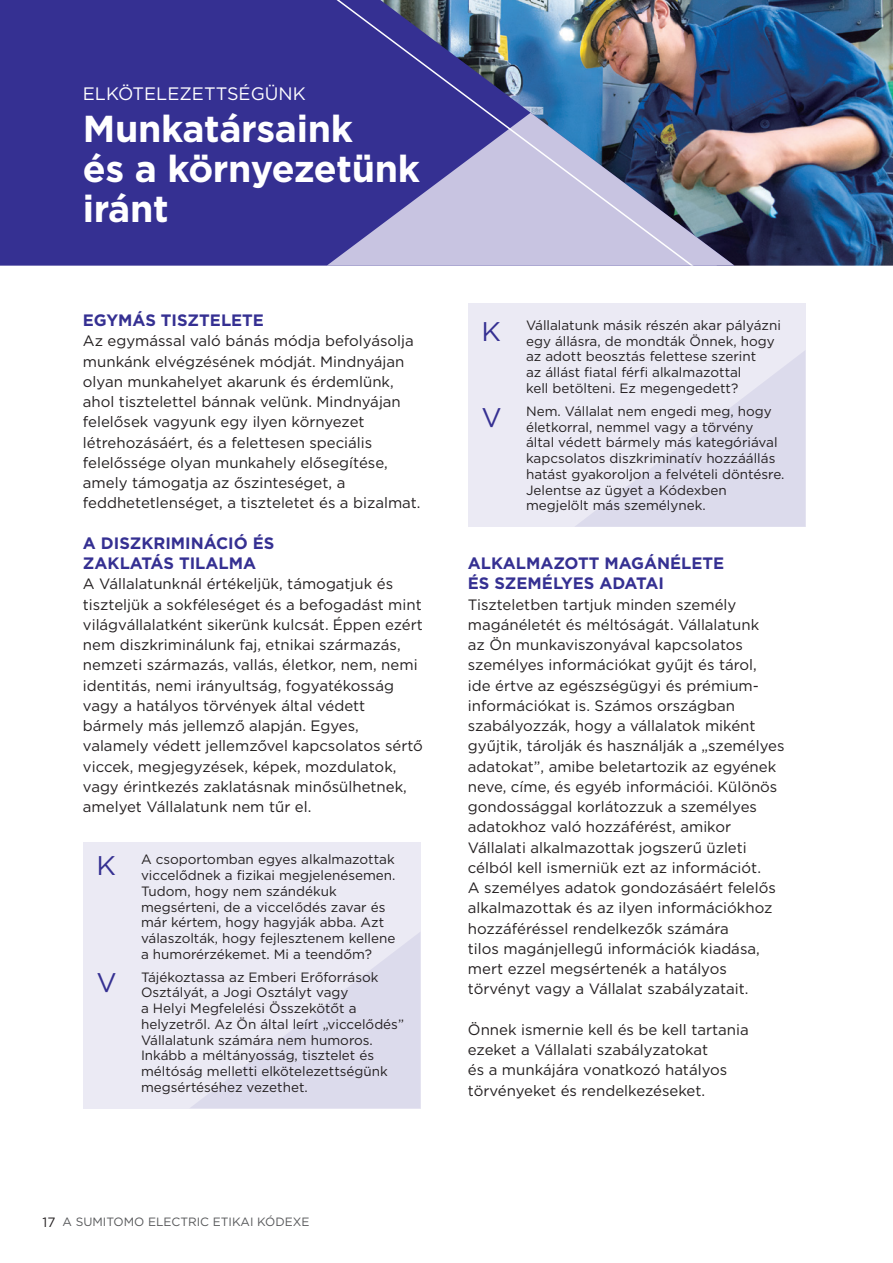
<style>
.page{position:relative;width:893px;height:1263px;background:#fff}
.page>*{position:absolute;margin:0;border:0;box-sizing:border-box;transform-origin:0 0}
.t1{font:700 37.5px/39.8px "Gotham";letter-spacing:-.01em;color:#fff}
.t2{font:18px "Gotham";color:#fff}
.BLUE_HEADS{font:700 16.5px/20.2px "Gotham";color:#353092}
.BODY{font:15px/20.2px "Gotham";color:#231f20}
.t3{font:13.5px/15.8px "Gotham";color:#231f20}
.t4{font:12px "Gotham";color:#57585a}
.s1{font-size:27px;color:#353092}
.s2{font-size:13.5px;color:#231f20}
</style>
<div class="page">
<img style="left:735px;top:0;width:158px;height:266px">
<img style="left:0;top:0;width:735px;height:266px">
<div style="left:83px;top:842px;width:337px;height:266px;background:#ebeaf4"></div>
<svg style="left:191px;top:932px;width:229px;height:176px"></svg>
<div style="left:468px;top:303px;width:337px;height:224px;background:#ebeaf4"></div>
<svg style="left:575px;top:351px;width:230px;height:176px"></svg>
<p class="t2" style="left:83px;top:82px;width:224px">ELKÖTELEZETTSÉGÜNK</p>
<p class="t1" style="left:83px;top:109px;width:338px">Munkatársaink<br>és a környezetünk iránt</p>
<p class="BLUE_HEADS" style="left:83px;top:310px;width:183px">EGYMÁS TISZTELETE</p>
<p class="BODY" style="left:83px;top:331px;width:339px">Az egymással való bánás módja befolyásolja munkánk elvégzésének módját. Mindnyájan olyan munkahelyet akarunk és érdemlünk, ahol tisztelettel bánnak velünk. Mindnyájan felelősek vagyunk egy ilyen környezet létrehozásáért, és a felettesen speciális felelőssége olyan munkahely elősegítése, amely támogatja az őszinteséget, a feddhetetlenséget, a tiszteletet és a bizalmat.</p>
<p class="BLUE_HEADS" style="left:83px;top:533px;width:193px">A DISZKRIMINÁCIÓ ÉS<br>ZAKLATÁS TILALMA</p>
<p class="BODY" style="left:83px;top:574px;width:342px">A Vállalatunknál értékeljük, támogatjuk és tiszteljük a sokféleséget és a befogadást mint világvállalatként sikerünk kulcsát. Éppen ezért nem diszkriminálunk faj, etnikai származás, nemzeti származás, vallás, életkor, nem, nemi identitás, nemi irányultság, fogyatékosság vagy a hatályos törvények által védett bármely más jellemző alapján. Egyes, valamely védett jellemzővel kapcsolatos sértő viccek, megjegyzések, képek, mozdulatok, vagy érintkezés zaklatásnak minősülhetnek, amelyet Vállalatunk nem tűr el.</p>
<p class="t3" style="left:141px;top:851px;width:256px;text-indent:-44px"><span class="s1">K</span> A csoportomban egyes alkalmazottak viccelődnek a fizikai megjelenésemen.<br>Tudom, hogy nem szándékuk megsérteni, de a viccelődés zavar és már kértem, hogy hagyják abba. Azt válaszolták, hogy fejlesztenem kellene a humorérzékemet. Mi a teendőm?</p>
<p class="t3" style="left:141px;top:969px;width:264px;text-indent:-44px"><span class="s1">V</span> Tájékoztassa az Emberi Erőforrások Osztályát, a Jogi Osztályt vagy<br>a Helyi Megfelelési Összekötőt a helyzetről. Az Ön által leírt „viccelődés” Vállalatunk számára nem humoros.<br>Inkább a méltányosság, tisztelet és méltóság melletti elkötelezettségünk megsértéséhez vezethet.</p>
<p class="t3" style="left:526px;top:317px;width:256px;text-indent:-44px"><span class="s1">K</span> Vállalatunk másik részén akar pályázni egy állásra, de mondták Önnek, hogy az adott beosztás felettese szerint<br>az állást fiatal férfi alkalmazottal<br>kell betölteni. Ez megengedett?</p>
<p class="t3" style="left:526px;top:403px;width:260px;text-indent:-44px"><span class="s1">V</span> Nem. Vállalat nem engedi meg, hogy életkorral, nemmel vagy a törvény által védett bármely más kategóriával kapcsolatos diszkriminatív hozzáállás hatást gyakoroljon a felvételi döntésre.<br>Jelentse az ügyet a Kódexben megjelölt más személynek.</p>
<p class="BLUE_HEADS" style="left:468px;top:553px;width:258px">ALKALMAZOTT MAGÁNÉLETE<br>ÉS SZEMÉLYES ADATAI</p>
<p class="BODY" style="left:468px;top:594px;width:318px">Tiszteletben tartjuk minden személy magánéletét és méltóságát. Vállalatunk<br>az Ön munkaviszonyával kapcsolatos személyes információkat gyűjt és tárol,<br>ide értve az egészségügyi és prémium&shy;információkat is. Számos országban szabályozzák, hogy a vállalatok miként gyűjtik, tárolják és használják a „személyes adatokat”, amibe beletartozik az egyének neve, címe, és egyéb információi. Különös gondossággal korlátozzuk a személyes adatokhoz való hozzáférést, amikor Vállalati alkalmazottak jogszerű üzleti célból kell ismerniük ezt az információt.<br>A személyes adatok gondozásáért felelős alkalmazottak és az ilyen információkhoz hozzáféréssel rendelkezők számára<br>tilos magánjellegű információk kiadása, mert ezzel megsértenék a hatályos törvényt vagy a Vállalat szabályzatait.</p>
<p class="BODY" style="left:468px;top:1019px;width:282px">Önnek ismernie kell és be kell tartania ezeket a Vállalati szabályzatokat<br>és a munkájára vonatkozó hatályos törvényeket és rendelkezéseket.</p>
<p class="t4" style="left:43px;top:1214px;width:269px"><span class="s2">17</span> A SUMITOMO ELECTRIC ETIKAI KÓDEXE</p>
</div>
